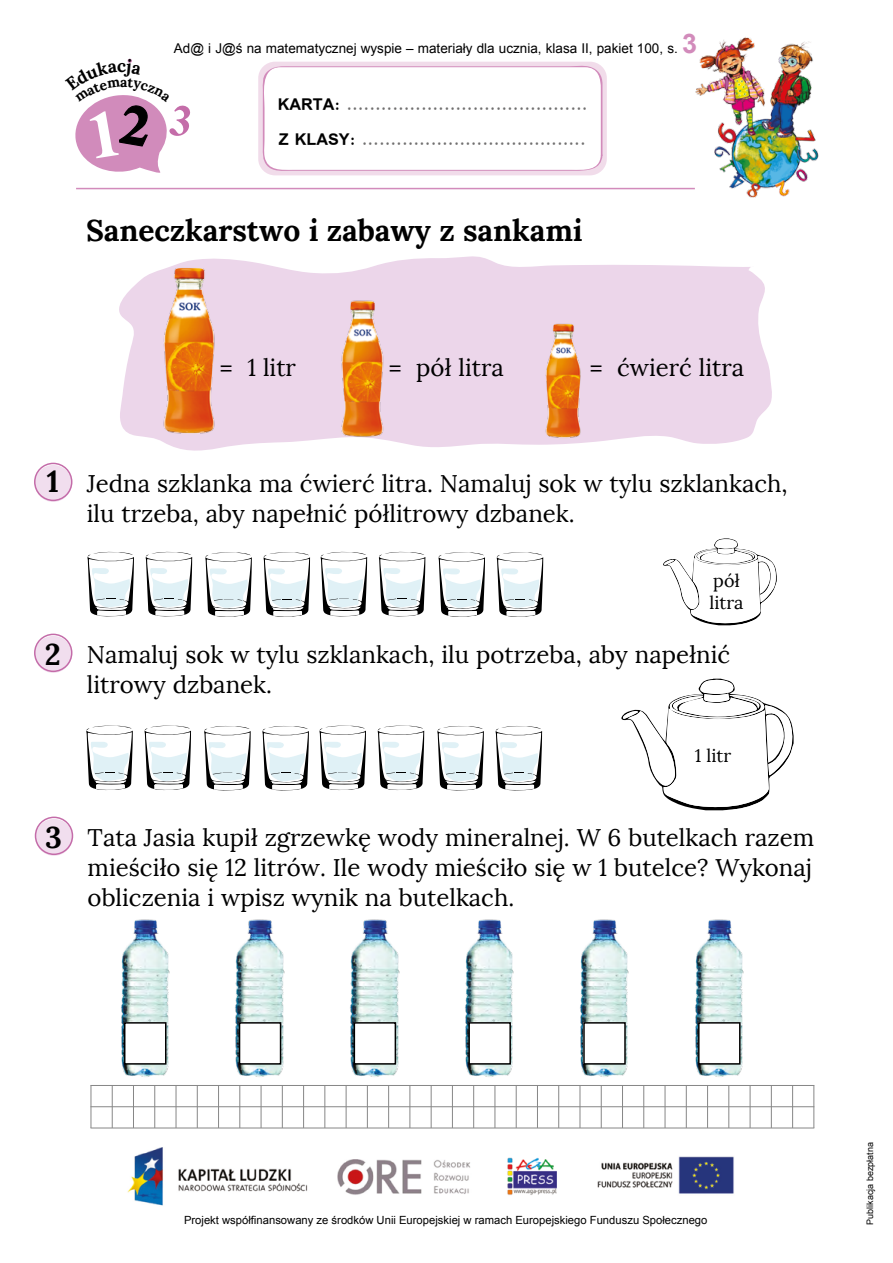
<style>
.page{position:relative;width:893px;height:1263px;background:#fff}
.page>*{position:absolute;margin:0;border:0;box-sizing:border-box;transform-origin:0 0}
.t1{font:700 30px "Lora";letter-spacing:-.005em;color:#000}
.t2{font:24px/30px "Lora";color:#000}
.t3{font:700 18px/35.2px "Simplified Arabic";color:#706f6f}
.t4{font:18px/22.5px "Lora";color:#000}
.t5{font:700 17.55px "Lora";color:#000}
.t6{font:700 13.95px "Lora";color:#000}
.t7{font:13.5px "Arial";color:#000}
.t8{font:11.25px "Arial";color:#000}
.t9{font:9px "Arial";color:#000}
.s1{font-weight:700;font-size:27px;color:#d28bbb}
.s2{color:#000}
</style>
<div class="page">
<hr style="left:76px;top:188px;width:619px;height:1px;background:#d28bbb">
<div style="left:258px;top:62px;width:349px;height:113px;background:#f1dcea;border-radius:17px"></div>
<svg style="left:259px;top:65px;width:343px;height:106px;background:#fdfbfc"></svg>
<img style="left:695px;top:37px;width:124px;height:161px">
<img style="left:127px;top:1147px;width:607px;height:59px">
<svg style="left:119px;top:256px;width:653px;height:195px;background:#eedced"></svg>
<div style="left:36px;top:819px;width:36px;height:37px;background:#f3e5f1;border-radius:50%"></div>
<svg style="left:34px;top:463px;width:38px;height:38px"></svg>
<svg style="left:34px;top:634px;width:38px;height:38px"></svg>
<svg style="left:35px;top:816px;width:38px;height:39px"></svg>
<hr style="left:91px;top:1085px;width:1px;height:43px;background:#878787">
<hr style="left:112px;top:1085px;width:1px;height:43px;background:#878787">
<hr style="left:133px;top:1085px;width:1px;height:43px;background:#878787">
<hr style="left:154px;top:1085px;width:1px;height:43px;background:#878787">
<hr style="left:176px;top:1085px;width:1px;height:43px;background:#878787">
<hr style="left:197px;top:1085px;width:1px;height:43px;background:#878787">
<hr style="left:218px;top:1085px;width:1px;height:43px;background:#878787">
<hr style="left:239px;top:1085px;width:1px;height:43px;background:#878787">
<hr style="left:261px;top:1085px;width:1px;height:43px;background:#878787">
<hr style="left:282px;top:1085px;width:1px;height:43px;background:#878787">
<hr style="left:303px;top:1085px;width:1px;height:43px;background:#878787">
<hr style="left:324px;top:1085px;width:1px;height:43px;background:#878787">
<hr style="left:346px;top:1085px;width:1px;height:43px;background:#878787">
<hr style="left:367px;top:1085px;width:1px;height:43px;background:#878787">
<hr style="left:388px;top:1085px;width:1px;height:43px;background:#878787">
<hr style="left:409px;top:1085px;width:1px;height:43px;background:#878787">
<hr style="left:431px;top:1085px;width:1px;height:43px;background:#878787">
<hr style="left:452px;top:1085px;width:1px;height:43px;background:#878787">
<hr style="left:473px;top:1085px;width:1px;height:43px;background:#878787">
<hr style="left:494px;top:1085px;width:1px;height:43px;background:#878787">
<hr style="left:516px;top:1085px;width:1px;height:43px;background:#878787">
<hr style="left:537px;top:1085px;width:1px;height:43px;background:#878787">
<hr style="left:558px;top:1085px;width:1px;height:43px;background:#878787">
<hr style="left:579px;top:1085px;width:1px;height:43px;background:#878787">
<hr style="left:601px;top:1085px;width:1px;height:43px;background:#878787">
<hr style="left:622px;top:1085px;width:1px;height:43px;background:#878787">
<hr style="left:643px;top:1085px;width:1px;height:43px;background:#878787">
<hr style="left:665px;top:1085px;width:1px;height:43px;background:#878787">
<hr style="left:686px;top:1085px;width:1px;height:43px;background:#878787">
<hr style="left:707px;top:1085px;width:1px;height:43px;background:#878787">
<hr style="left:728px;top:1085px;width:1px;height:43px;background:#878787">
<hr style="left:750px;top:1085px;width:1px;height:43px;background:#878787">
<hr style="left:771px;top:1085px;width:1px;height:43px;background:#878787">
<hr style="left:792px;top:1085px;width:1px;height:43px;background:#878787">
<hr style="left:813px;top:1085px;width:1px;height:43px;background:#878787">
<hr style="left:91px;top:1106px;width:723px;height:1px;background:#878787">
<hr style="left:91px;top:1085px;width:723px;height:1px;background:#878787">
<hr style="left:91px;top:1127px;width:723px;height:1px;background:#878787">
<img style="left:331px;top:267px;width:63px;height:174px">
<img style="left:539px;top:267px;width:53px;height:174px">
<img style="left:157px;top:265px;width:72px;height:174px">
<svg style="left:87px;top:552px;width:47px;height:65px"></svg>
<svg style="left:145px;top:552px;width:47px;height:65px"></svg>
<svg style="left:205px;top:552px;width:47px;height:65px"></svg>
<svg style="left:263px;top:552px;width:47px;height:65px"></svg>
<svg style="left:320px;top:552px;width:47px;height:65px"></svg>
<svg style="left:379px;top:552px;width:46px;height:65px"></svg>
<svg style="left:438px;top:552px;width:47px;height:65px"></svg>
<svg style="left:496px;top:552px;width:47px;height:65px"></svg>
<svg style="left:663px;top:538px;width:114px;height:87px"></svg>
<svg style="left:86px;top:726px;width:47px;height:64px"></svg>
<svg style="left:144px;top:726px;width:47px;height:64px"></svg>
<svg style="left:204px;top:726px;width:47px;height:65px"></svg>
<svg style="left:262px;top:726px;width:47px;height:65px"></svg>
<svg style="left:319px;top:726px;width:47px;height:64px"></svg>
<svg style="left:377px;top:726px;width:47px;height:64px"></svg>
<svg style="left:437px;top:726px;width:47px;height:65px"></svg>
<svg style="left:495px;top:726px;width:47px;height:65px"></svg>
<svg style="left:621px;top:679px;width:173px;height:131px"></svg>
<img style="left:121px;top:919px;width:49px;height:158px">
<img style="left:235px;top:919px;width:50px;height:158px">
<img style="left:350px;top:919px;width:50px;height:158px">
<img style="left:465px;top:919px;width:49px;height:158px">
<img style="left:580px;top:919px;width:49px;height:158px">
<img style="left:695px;top:919px;width:49px;height:158px">
<div style="left:125px;top:1023px;width:41px;height:41px;background:#fff"></div>
<div style="left:124px;top:1022px;width:42px;height:43px;border:2px solid #000"></div>
<div style="left:240px;top:1023px;width:41px;height:41px;background:#fff"></div>
<div style="left:239px;top:1022px;width:42px;height:43px;border:2px solid #000"></div>
<div style="left:354px;top:1023px;width:41px;height:41px;background:#fff"></div>
<div style="left:354px;top:1022px;width:42px;height:43px;border:2px solid #000"></div>
<div style="left:469px;top:1023px;width:41px;height:41px;background:#fff"></div>
<div style="left:468px;top:1022px;width:43px;height:43px;border:2px solid #000"></div>
<div style="left:584px;top:1023px;width:41px;height:41px;background:#fff"></div>
<div style="left:583px;top:1022px;width:43px;height:43px;border:2px solid #000"></div>
<div style="left:699px;top:1023px;width:41px;height:41px;background:#fff"></div>
<div style="left:698px;top:1022px;width:42px;height:43px;border:2px solid #000"></div>
<svg style="left:75px;top:59px;width:115px;height:114px"></svg>
<p class="t5" style="left:117px;top:55px;width:11px">c</p>
<p class="t6" style="left:120px;top:73px;width:9px">a</p>
<p class="t7" style="left:174px;top:39px;width:525px">Ad@ i J@ś na matematycznej wyspie – materiały dla ucznia, klasa II, pakiet 100, s. <span class="s1">3</span></p>
<p class="t3" style="left:278px;top:87px;width:311px"><span class="s2">KARTA:</span> ..........................................<br><span class="s2">Z KLASY:</span> .......................................</p>
<p class="t1" style="left:86px;top:211px;width:498px">Saneczkarstwo i zabawy z sankami</p>
<p class="t2" style="left:219px;top:353px;width:78px">= 1 litr</p>
<p class="t2" style="left:388px;top:353px;width:117px">= pół litra</p>
<p class="t2" style="left:589px;top:353px;width:157px">= ćwierć litra</p>
<p class="t1" style="left:47px;top:462px;width:14px">1</p>
<p class="t2" style="left:87px;top:469px;width:702px">Jedna szklanka ma ćwierć litra. Namaluj sok w tylu szklankach, ilu trzeba, aby napełnić półlitrowy dzbanek.</p>
<p class="t4" style="left:710px;top:569px;width:36px">pół litra</p>
<p class="t1" style="left:45px;top:634px;width:17px">2</p>
<p class="t2" style="left:87px;top:640px;width:645px">Namaluj sok w tylu szklankach, ilu potrzeba, aby napełnić litrowy dzbanek.</p>
<p class="t4" style="left:695px;top:744px;width:38px">1 litr</p>
<p class="t1" style="left:45px;top:817px;width:18px">3</p>
<p class="t2" style="left:88px;top:823px;width:728px;text-align:justify">Tata Jasia kupił zgrzewkę wody mineralnej. W 6 butelkach razem mieściło się 12 litrów. Ile wody mieściło się w 1 butelce? Wykonaj obliczenia i wpisz wynik na butelkach.</p>
<p class="t8" style="left:184px;top:1212px;width:525px">Projekt współfinansowany ze środków Unii Europejskiej w ramach Europejskiego Funduszu Społecznego</p>
<p class="t9" style="left:864px;top:1225px;width:84px;rotate:-90deg">Publikacja bezpłatna</p>
</div>
